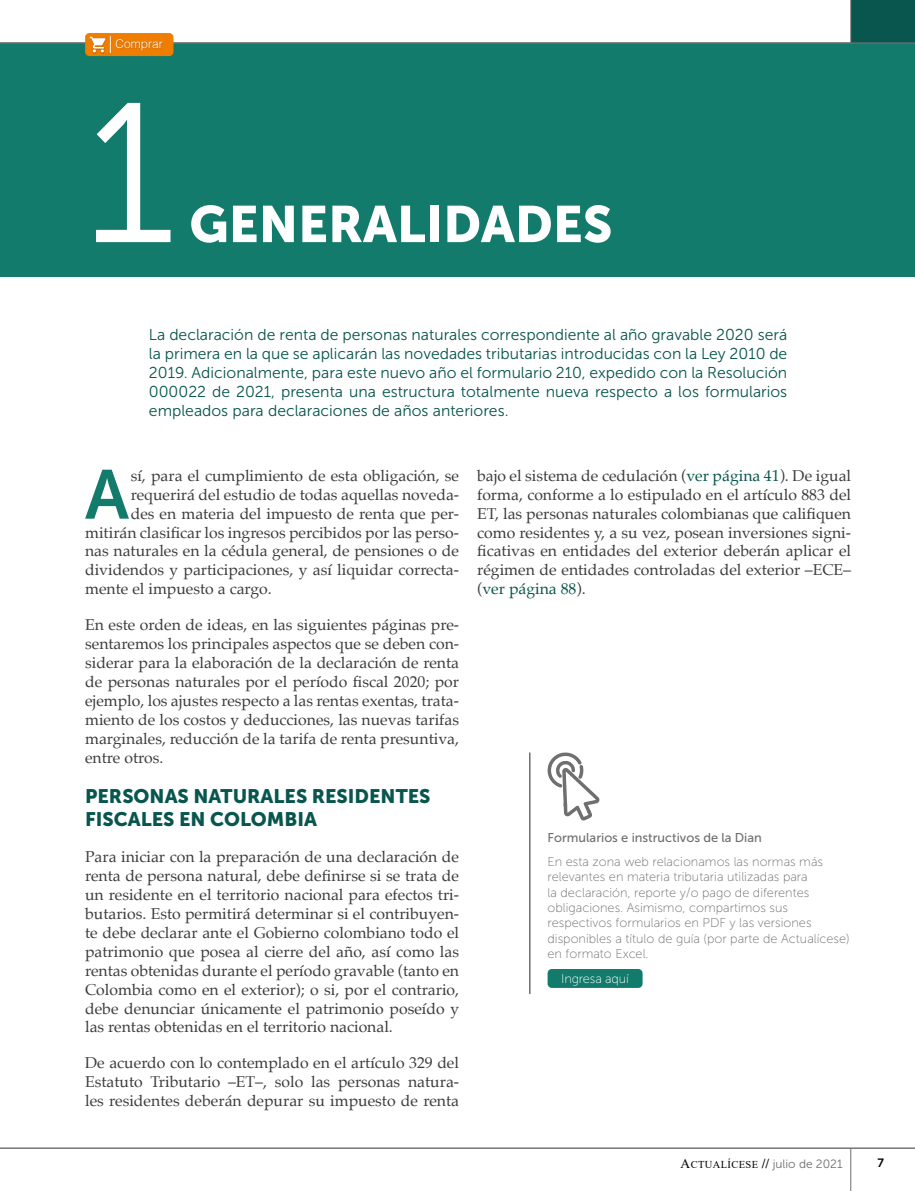
<style>
.page{position:relative;width:915px;height:1191px;background:#fff}
.page>*{position:absolute;margin:0;border:0;box-sizing:border-box;transform-origin:0 0}
.t1{font:198px "Museo Sans 300";color:#fff}
.t2{font:69px "Museo Sans 700";color:#127b6b}
.t3{font:51px "Museo Sans 900";color:#fff}
.t4{font:19.5px/23.4px "Museo Sans 900";color:#08564d}
.t5{font:15.75px/18.9px "Palatino";color:#3c3c3b;text-align:justify}
.t6{font:15.75px/18.9px "Museo Sans 300";color:#08564d;text-align:justify}
.t7{font:12.75px/15.3px "Museo Sans 100";color:#706f6f}
.t8{font:12.75px "Museo Sans 500";color:#706f6f}
.t9{font:12.75px "Museo Sans 100";letter-spacing:-.01em;color:#fff}
.t10{font:12px "Museo Sans 300";color:#706f6f}
.t11{font:300 12px "Helvetica";color:#fff}
.t12{font:12px "Museo Sans 700";color:#000}
.s1{color:#08564d}
.s2{font-family:"Times New Roman";font-size:13.5px;color:#000}
.s3{font-family:"Times New Roman";font-size:10.5px;color:#000}
.s4{font-family:"Times New Roman";font-weight:700;font-size:13.5px;color:#000}
</style>
<div class="page">
<hr style="left:850px;top:1147px;width:1px;height:44px;background:#706f6f">
<hr style="left:0;top:1147px;width:914px;height:1px;background:#706f6f">
<div style="left:0;top:43px;width:914px;height:234px;background:#127b6b"></div>
<hr style="left:529px;top:752px;width:1px;height:242px;background:#706f6f">
<div style="left:547px;top:969px;width:95px;height:19px;background:#127b6b;border-radius:4px"></div>
<div style="left:850px;top:0;width:64px;height:43px;background:#08564d"></div>
<hr style="left:0;top:43px;width:914px;height:1px;background:#706f6f">
<hr style="left:850px;top:0;width:1px;height:43px;background:#706f6f">
<svg style="left:547px;top:752px;width:53px;height:69px"></svg>
<div style="left:85px;top:33px;width:88px;height:23px;background:#ef7d00;border-radius:4px"></div>
<div style="left:115px;top:39px;width:48px;height:12px;background:#000;opacity:.28"></div>
<div style="left:89px;top:36px;width:17px;height:18px;background:#000;opacity:.28"></div>
<hr style="left:109px;top:35px;width:3px;height:19px;background:#eb7b00">
<svg style="left:90px;top:36px;width:21px;height:17px"></svg>
<p class="t11" style="left:116px;top:33px;width:49px">Comprar</p>
<h1 class="t1" style="left:85px;top:67px;width:92px">1</h1>
<h3 class="t3" style="left:189px;top:195px;width:424px">GENERALIDADES</h3>
<p class="t6" style="left:149px;top:325px;width:639px">La declaración de renta de personas naturales correspondiente al año gravable 2020 será la primera en la que se aplicarán las novedades tributarias introducidas con la Ley 2010 de 2019. Adicionalmente, para este nuevo año el formulario 210, expedido con la Resolución 000022 de 2021, presenta una estructura totalmente nueva respecto a los formularios empleados para declaraciones de años anteriores.</p>
<h2 class="t2" style="left:85px;top:456px;width:45px">A</h2>
<p class="t5" style="left:131px;top:466px;width:330px">sí, para el cumplimiento de esta obligación, se</p>
<p class="t5" style="left:131px;top:485px;width:330px">requerirá del estudio de todas aquellas noveda-</p>
<p class="t5" style="left:131px;top:504px;width:330px">des en materia del impuesto de renta que per-</p>
<p class="t5" style="left:85px;top:522px;width:375px">mitirán clasificar los ingresos percibidos por las perso-</p>
<p class="t5" style="left:85px;top:541px;width:375px">nas naturales en la cédula general, de pensiones o de</p>
<p class="t5" style="left:85px;top:560px;width:375px">dividendos y participaciones, y así liquidar correcta-</p>
<p class="t5" style="left:85px;top:579px;width:188px">mente el impuesto a cargo.</p>
<p class="t5" style="left:85px;top:615px;width:375px">En este orden de ideas, en las siguientes páginas pre&shy;sentaremos los principales aspectos que se deben con&shy;siderar para la elaboración de la declaración de renta de personas naturales por el período fiscal 2020; por ejemplo, los ajustes respecto a las rentas exentas, trata&shy;miento de los costos y deducciones, las nuevas tarifas marginales, reducción de la tarifa de renta presuntiva, entre otros.</p>
<p class="t4" style="left:85px;top:784px;width:347px">PERSONAS NATURALES RESIDENTES<br>FISCALES EN COLOMBIA</p>
<p class="t5" style="left:85px;top:847px;width:375px">Para iniciar con la preparación de una declaración de renta de persona natural, debe definirse si se trata de un residente en el territorio nacional para efectos tri&shy;butarios. Esto permitirá determinar si el contribuyen&shy;te debe declarar ante el Gobierno colombiano todo el patrimonio que posea al cierre del año, así como las rentas obtenidas durante el período gravable (tanto en Colombia como en el exterior); o si, por el contrario, debe denunciar únicamente el patrimonio poseído y las rentas obtenidas en el territorio nacional.</p>
<p class="t5" style="left:85px;top:1053px;width:375px">De acuerdo con lo contemplado en el artículo 329 del Estatuto Tributario –ET–, solo las personas natura&shy;les residentes deberán depurar su impuesto de renta</p>
<p class="t5" style="left:477px;top:466px;width:375px">bajo el sistema de cedulación (<span class="s1">ver página 41</span>). De igual forma, conforme a lo estipulado en el artículo 883 del ET, las personas naturales colombianas que califiquen como residentes y, a su vez, posean inversiones signi&shy;ficativas en entidades del exterior deberán aplicar el régimen de entidades controladas del exterior –ECE– (<span class="s1">ver página 88</span>).</p>
<p class="t8" style="left:547px;top:831px;width:216px">Formularios e instructivos de la Dian</p>
<p class="t7" style="left:547px;top:854px;width:303px">En esta zona web relacionamos las normas más relevantes en materia tributaria utilizadas para<br>la declaración, reporte y/o pago de diferentes obligaciones. Asimismo, compartimos sus respectivos formularios en PDF y las versiones disponibles a título de guía (por parte de Actualícese) en formato Excel.</p>
<p class="t9" style="left:561px;top:971px;width:69px">Ingresa aquí</p>
<p class="t10" style="left:680px;top:1157px;width:163px"><span class="s2">A</span><span class="s3">CTUALÍCESE</span> <span class="s4">//</span> julio de 2021</p>
<p class="t12" style="left:877px;top:1156px;width:8px">7</p>
</div>
